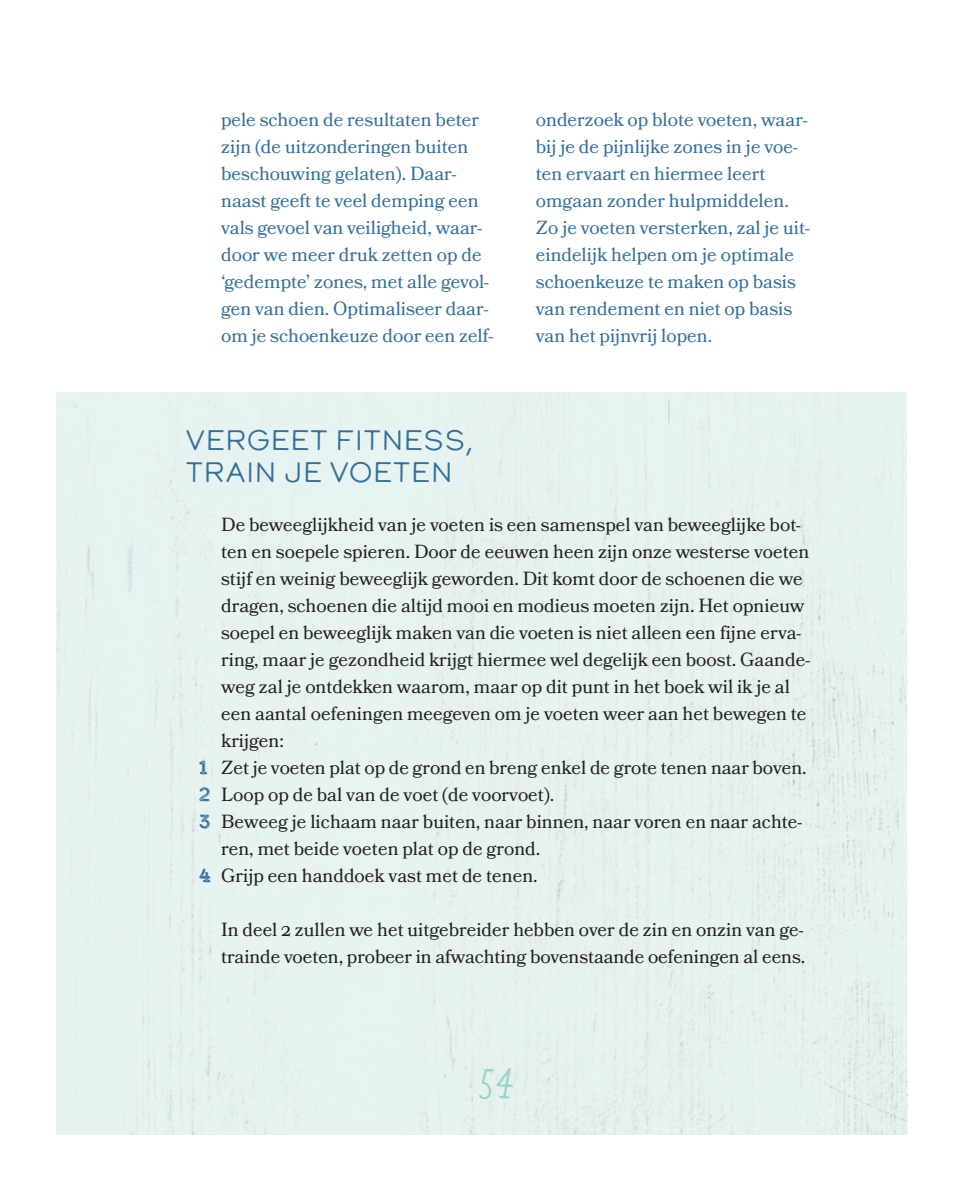
<style>
.page{position:relative;width:964px;height:1191px;background:#fff}
.page>*{position:absolute;margin:0;border:0;box-sizing:border-box;transform-origin:0 0}
.t1{font:40px "Calder Script";color:#98d4c9}
.t2{font:28px/32px "Calder LC";color:#346e9d}
.t3{font:19px/27px "Bookmania";color:#231f20}
.t4{font:19px/27px "Bookmania";color:#346e9d}
.s1{font-family:"Calder Dark Grit Shadow";color:#346e9d}
</style>
<div class="page">
<div style="left:57px;top:392px;width:850px;height:742px;background:#e7f3f0"></div>
<p class="t4" style="left:221px;top:106px;width:273px">pele schoen de resultaten beter zijn (de uitzonderingen buiten beschouwing gelaten). Daar&shy;naast geeft te veel demping een vals gevoel van veiligheid, waar&shy;door we meer druk zetten op de ‘gedempte’ zones, met alle gevol&shy;gen van dien. Optimaliseer daar&shy;om je schoenkeuze door een zelf-</p>
<p class="t4" style="left:536px;top:106px;width:275px">onderzoek op blote voeten, waar&shy;bij je de pijnlijke zones in je voe&shy;ten ervaart en hiermee leert omgaan zonder hulpmiddelen.<br>Zo je voeten versterken, zal je uit&shy;eindelijk helpen om je optimale schoenkeuze te maken op basis van rendement en niet op basis van het pijnvrij lopen.</p>
<h2 class="t2" style="left:185px;top:424px;width:290px">VERGEET FITNESS,<br>TRAIN JE VOETEN</h2>
<p class="t3" style="left:221px;top:511px;width:581px">De beweeglijkheid van je voeten is een samenspel van beweeglijke bot-</p>
<p class="t3" style="left:221px;top:538px;width:590px">ten en soepele spieren. Door de eeuwen heen zijn onze westerse voeten</p>
<p class="t3" style="left:221px;top:565px;width:583px">stijf en weinig beweeglijk geworden. Dit komt door de schoenen die we</p>
<p class="t3" style="left:221px;top:592px;width:585px">dragen, schoenen die altijd mooi en modieus moeten zijn. Het opnieuw</p>
<p class="t3" style="left:221px;top:619px;width:581px">soepel en beweeglijk maken van die voeten is niet alleen een fijne erva-</p>
<p class="t3" style="left:221px;top:646px;width:590px">ring, maar je gezondheid krijgt hiermee wel degelijk een boost. Gaande-</p>
<p class="t3" style="left:221px;top:673px;width:570px">weg zal je ontdekken waarom, maar op dit punt in het boek wil ik je al</p>
<p class="t3" style="left:221px;top:700px;width:587px">een aantal oefeningen meegeven om je voeten weer aan het bewegen te</p>
<p class="t3" style="left:221px;top:727px;width:64px">krijgen:</p>
<p class="t3" style="left:198px;top:754px;width:610px"><span class="s1">1</span> Zet je voeten plat op de grond en breng enkel de grote tenen naar boven.</p>
<p class="t3" style="left:198px;top:781px;width:357px"><span class="s1">2</span> Loop op de bal van de voet (de voorvoet).</p>
<p class="t3" style="left:198px;top:808px;width:605px"><span class="s1">3</span> Beweeg je lichaam naar buiten, naar binnen, naar voren en naar achte-</p>
<p class="t3" style="left:221px;top:835px;width:321px">ren, met beide voeten plat op de grond.</p>
<p class="t3" style="left:198px;top:862px;width:341px"><span class="s1">4</span> Grijp een handdoek vast met de tenen.</p>
<p class="t3" style="left:221px;top:916px;width:586px">In deel 2 zullen we het uitgebreider hebben over de zin en onzin van ge&shy;trainde voeten, probeer in afwachting bovenstaande oefeningen al eens.</p>
<h1 class="t1" style="left:477px;top:1060px;width:39px">54</h1>
</div>
